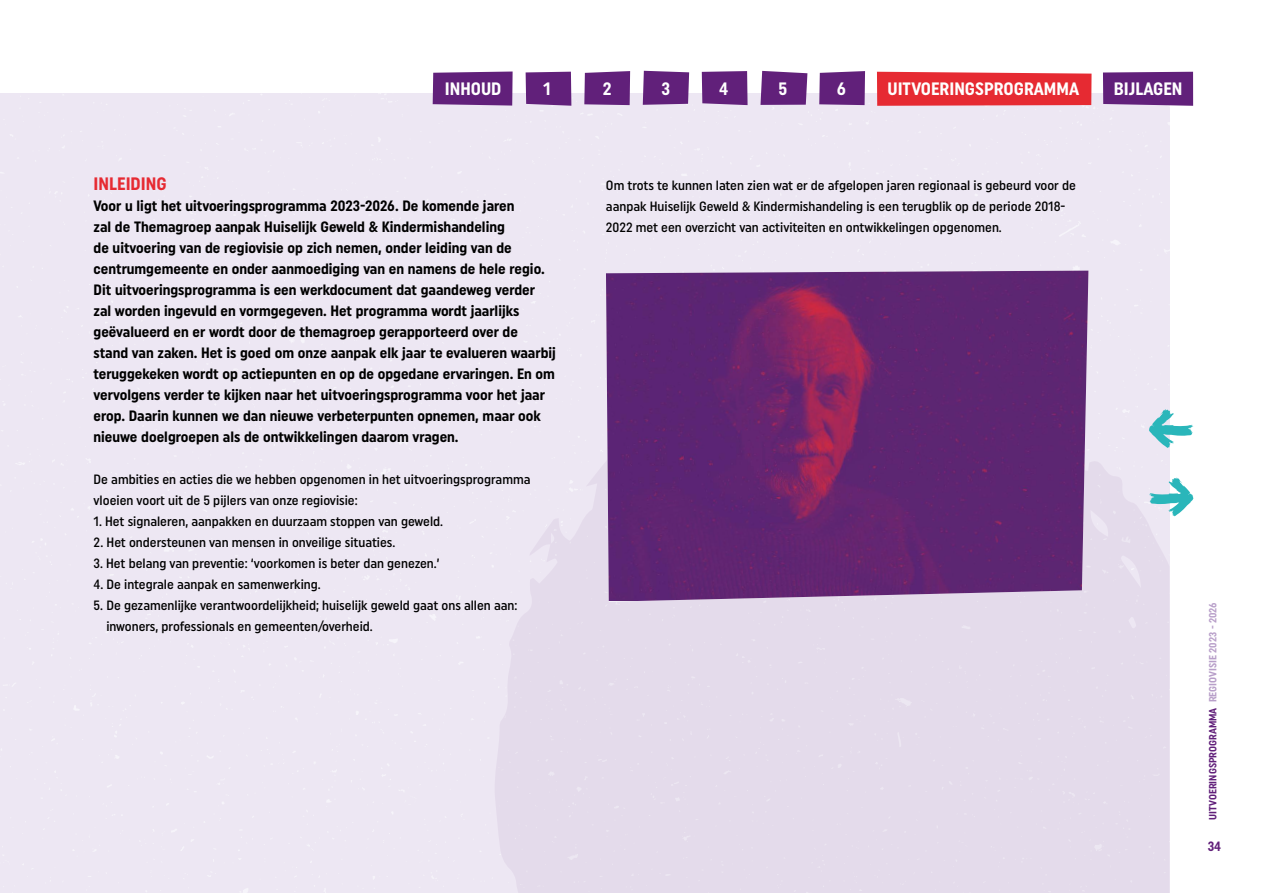
<style>
.page{position:relative;width:1263px;height:893px;background:#fff}
.page>*{position:absolute;margin:0;border:0;box-sizing:border-box;transform-origin:0 0}
.t1{font:700 18px "Uniform Condensed";color:#fff}
.t2{font:700 18px "Uniform Condensed";color:#e62a32}
.t3{font:700 15px/21px "Uniform Condensed";color:#000}
.t4{font:500 13.5px/21px "Uniform Condensed";color:#000}
.t5{font:700 13.5px "Uniform Condensed";color:#61207a}
.t6{font:700 10.5px "Uniform Condensed";color:#61207a}
.s1{color:#b89fc9}
</style>
<div class="page">
<svg style="left:1103px;top:72px;width:90px;height:34px;background:#66277e"></svg>
<svg style="left:702px;top:71px;width:45px;height:34px;background:#66287e"></svg>
<svg style="left:643px;top:71px;width:46px;height:34px;background:#682b80"></svg>
<svg style="left:584px;top:71px;width:46px;height:34px;background:#682b80"></svg>
<div style="left:526px;top:72px;width:45px;height:34px;background:#61207a"></div>
<svg style="left:760px;top:71px;width:47px;height:34px;background:#6c2f83"></svg>
<svg style="left:819px;top:71px;width:46px;height:34px;background:#682b80"></svg>
<div style="left:877px;top:72px;width:214px;height:34px;background:#e62a32"></div>
<svg style="left:433px;top:72px;width:80px;height:34px;background:#67297f"></svg>
<svg style="left:1169px;top:477px;width:24px;height:39px"></svg>
<svg style="left:1169px;top:409px;width:24px;height:39px"></svg>
<svg style="left:493px;top:376px;width:676px;height:517px;background:#e4dcec"></svg>
<img style="left:606px;top:271px;width:482px;height:330px">
<p class="t1" style="left:445px;top:77px;width:58px">INHOUD</p>
<p class="t1" style="left:543px;top:77px;width:9px">1</p>
<p class="t1" style="left:603px;top:77px;width:10px">2</p>
<p class="t1" style="left:661px;top:77px;width:10px">3</p>
<p class="t1" style="left:719px;top:77px;width:11px">4</p>
<p class="t1" style="left:778px;top:77px;width:10px">5</p>
<p class="t1" style="left:837px;top:77px;width:11px">6</p>
<p class="t1" style="left:887px;top:77px;width:193px">UITVOERINGSPROGRAMMA</p>
<p class="t1" style="left:1114px;top:77px;width:70px">BIJLAGEN</p>
<p class="t2" style="left:94px;top:173px;width:75px">INLEIDING</p>
<p class="t3" style="left:94px;top:195px;width:464px">Voor u ligt het uitvoeringsprogramma 2023-2026. De komende jaren<br>zal de Themagroep aanpak Huiselijk Geweld &amp; Kindermishandeling<br>de uitvoering van de regiovisie op zich nemen, onder leiding van de centrumgemeente en onder aanmoediging van en namens de hele regio.<br>Dit uitvoeringsprogramma is een werkdocument dat gaandeweg verder zal worden ingevuld en vormgegeven. Het programma wordt jaarlijks geëvalueerd en er wordt door de themagroep gerapporteerd over de stand van zaken. Het is goed om onze aanpak elk jaar te evalueren waarbij teruggekeken wordt op actiepunten en op de opgedane ervaringen. En om vervolgens verder te kijken naar het uitvoeringsprogramma voor het jaar erop. Daarin kunnen we dan nieuwe verbeterpunten opnemen, maar ook nieuwe doelgroepen als de ontwikkelingen daarom vragen.</p>
<p class="t4" style="left:94px;top:468px;width:438px">De ambities en acties die we hebben opgenomen in het uitvoeringsprogramma vloeien voort uit de 5 pijlers van onze regiovisie:</p>
<p class="t4" style="left:94px;top:510px;width:351px">1. Het signaleren, aanpakken en duurzaam stoppen van geweld.</p>
<p class="t4" style="left:94px;top:531px;width:303px">2. Het ondersteunen van mensen in onveilige situaties.</p>
<p class="t4" style="left:94px;top:552px;width:348px">3. Het belang van preventie: ‘voorkomen is beter dan genezen.’</p>
<p class="t4" style="left:94px;top:573px;width:229px">4. De integrale aanpak en samenwerking.</p>
<p class="t4" style="left:106px;top:594px;width:413px;text-indent:-13px">5. De gezamenlijke verantwoordelijkheid; huiselijk geweld gaat ons allen aan: inwoners, professionals en gemeenten/overheid.</p>
<p class="t4" style="left:606px;top:174px;width:471px">Om trots te kunnen laten zien wat er de afgelopen jaren regionaal is gebeurd voor de aanpak Huiselijk Geweld &amp; Kindermishandeling is een terugblik op de periode 2018-<br>2022 met een overzicht van activiteiten en ontwikkelingen opgenomen.</p>
<p class="t6" style="left:1207px;top:820px;width:219px;rotate:-90deg">UITVOERINGSPROGRAMMA <span class="s1">REGIOVISIE 2023 - 2026</span></p>
<p class="t5" style="left:1208px;top:838px;width:15px">34</p>
</div>
